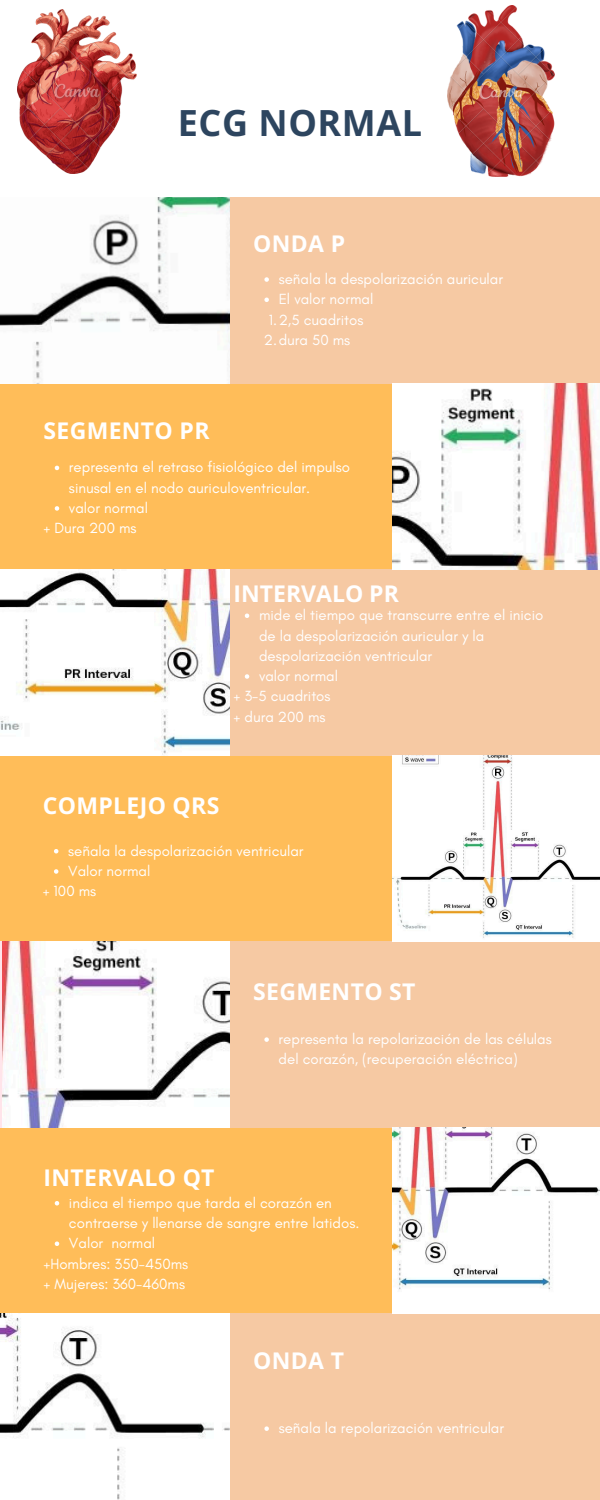
<style>
.page{position:relative;width:600px;height:1500px;background:#fff}
.page>*{position:absolute;margin:0;border:0;box-sizing:border-box;transform-origin:0 0}
.t1{font:700 36px "Open Sans";letter-spacing:.015em;color:#2d455f}
.t2{font:700 23px "Open Sans";letter-spacing:.015em;color:#fff}
.t3{font:15px/20.2px "Glacial Indifference";color:#fff}
</style>
<div class="page">
<div style="left:0;top:383px;width:392px;height:186px;background:#ffbd59"></div>
<div style="left:0;top:755px;width:392px;height:187px;background:#ffbd59"></div>
<div style="left:0;top:1128px;width:392px;height:186px;background:#ffbd59"></div>
<div style="left:230px;top:569px;width:370px;height:186px;background:#f6c9a3"></div>
<div style="left:230px;top:197px;width:370px;height:186px;background:#f6c9a3"></div>
<div style="left:230px;top:942px;width:370px;height:186px;background:#f6c9a3"></div>
<div style="left:230px;top:1314px;width:370px;height:186px;background:#f6c9a3"></div>
<img style="left:17px;top:10px;width:120px;height:163px">
<img style="left:448px;top:6px;width:106px;height:171px">
<img style="left:0;top:197px;width:229px;height:186px">
<img style="left:392px;top:384px;width:208px;height:186px">
<img style="left:0;top:569px;width:230px;height:186px">
<img style="left:392px;top:755px;width:208px;height:183px">
<img style="left:3px;top:942px;width:227px;height:186px">
<img style="left:392px;top:1128px;width:208px;height:162px">
<img style="left:0;top:1314px;width:230px;height:186px">
<svg style="left:264px;top:277px;width:5px;height:5px"></svg>
<svg style="left:264px;top:298px;width:5px;height:4px"></svg>
<svg style="left:55px;top:466px;width:4px;height:4px"></svg>
<svg style="left:55px;top:506px;width:4px;height:5px"></svg>
<svg style="left:245px;top:614px;width:4px;height:4px"></svg>
<svg style="left:245px;top:674px;width:4px;height:5px"></svg>
<svg style="left:54px;top:849px;width:4px;height:4px"></svg>
<svg style="left:54px;top:869px;width:4px;height:5px"></svg>
<svg style="left:264px;top:1037px;width:5px;height:5px"></svg>
<svg style="left:55px;top:1201px;width:4px;height:5px"></svg>
<svg style="left:55px;top:1242px;width:4px;height:4px"></svg>
<svg style="left:264px;top:1426px;width:5px;height:5px"></svg>
<p class="t1" style="left:178px;top:98px;width:246px">ECG NORMAL</p>
<p class="t2" style="left:43px;top:414px;width:168px">SEGMENTO PR</p>
<p class="t2" style="left:253px;top:227px;width:93px">ONDA P</p>
<p class="t3" style="left:279px;top:269px;width:226px">señala la despolarización auricular</p>
<h1 class="t3" style="left:279px;top:289px;width:96px">El valor normal</h1>
<p class="t3" style="left:269px;top:309px;width:96px">1.2,5 cuadritos</p>
<h2 class="t3" style="left:264px;top:329px;width:88px">2.dura 50 ms</h2>
<p class="t3" style="left:69px;top:457px;width:283px">representa el retraso fisiológico del impulso sinusal en el nodo auriculoventricular.</p>
<p class="t3" style="left:69px;top:498px;width:81px">valor normal</p>
<p class="t3" style="left:43px;top:518px;width:95px">+ Dura 200 ms</p>
<h2 class="t2" style="left:234px;top:578px;width:167px">INTERVALO PR</h2>
<h2 class="t3" style="left:259px;top:605px;width:286px">mide el tiempo que transcurre entre el inicio de la despolarización auricular y la despolarización ventricular</h2>
<p class="t3" style="left:259px;top:666px;width:81px">valor normal</p>
<p class="t3" style="left:234px;top:686px;width:99px">+ 3-5 cuadritos</p>
<p class="t3" style="left:234px;top:706px;width:93px">+ dura 200 ms</p>
<p class="t2" style="left:43px;top:789px;width:178px">COMPLEJO QRS</p>
<p class="t3" style="left:68px;top:840px;width:237px">señala la despolarización ventricular</p>
<h2 class="t3" style="left:68px;top:861px;width:84px">Valor normal</h2>
<p class="t3" style="left:43px;top:881px;width:55px">+ 100 ms</p>
<p class="t2" style="left:253px;top:976px;width:164px">SEGMENTO ST</p>
<p class="t2" style="left:43px;top:1162px;width:173px">INTERVALO QT</p>
<p class="t3" style="left:279px;top:1029px;width:275px">representa la repolarización de las células del corazón, (recuperación eléctrica)</p>
<p class="t3" style="left:69px;top:1192px;width:292px">indica el tiempo que tarda el corazón en contraerse y llenarse de sangre entre latidos.</p>
<p class="t3" style="left:69px;top:1233px;width:88px">Valor normal</p>
<p class="t3" style="left:43px;top:1253px;width:146px">+Hombres: 350-450ms</p>
<h2 class="t3" style="left:43px;top:1273px;width:143px">+ Mujeres: 360-460ms</h2>
<p class="t2" style="left:253px;top:1344px;width:92px">ONDA T</p>
<p class="t3" style="left:279px;top:1418px;width:227px">señala la repolarización ventricular</p>
</div>
